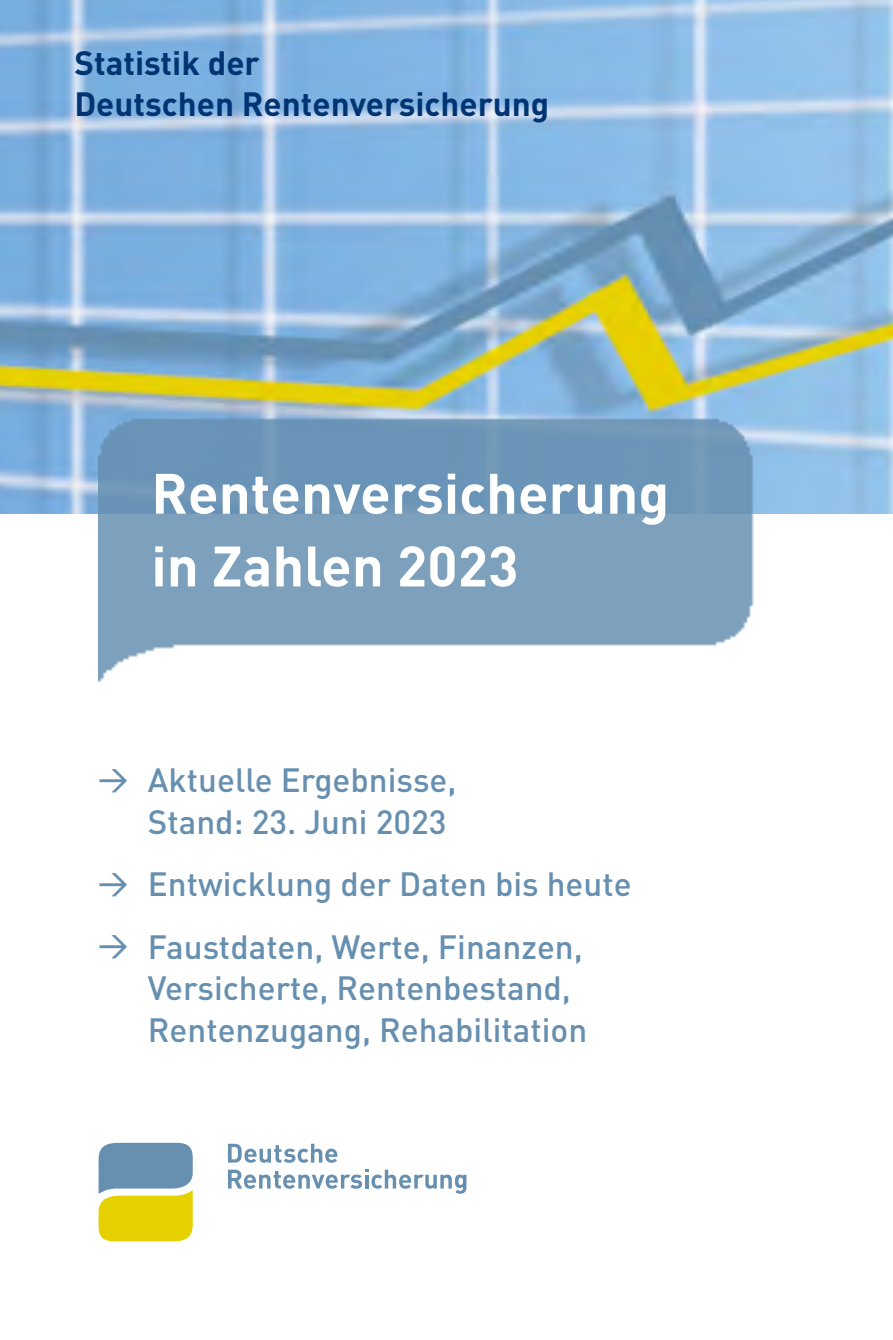
<style>
.page{position:relative;width:893px;height:1340px;background:#fff}
.page>*{position:absolute;margin:0;border:0;box-sizing:border-box;transform-origin:0 0}
.Titel_weiss{font:700 56px/72.8px "DIN Pro DR Vp";color:#fff}
.Titel_Aufzaehlung{font:500 33.25px/41.3px "DIN Pro DR Vp";color:#668fb0}
.Spitztitel{font:700 33.25px "DIN Pro DR Vp";color:#003472}
.s1{font-size:29.75px}
</style>
<div class="page">
<svg style="left:99px;top:1142px;width:94px;height:99px;background:#aeb769"></svg>
<svg style="left:228px;top:1143px;width:109px;height:19px"></svg>
<svg style="left:228px;top:1169px;width:238px;height:24px"></svg>
<img style="left:0;top:0;width:893px;height:514px">
<img style="left:98px;top:381px;width:672px;height:301px">
<p class="Spitztitel" style="left:74px;top:41px;width:187px">Statistik der</p>
<p class="Spitztitel" style="left:74px;top:82px;width:476px">Deutschen Rentenversicherung</p>
<p class="Titel_weiss" style="left:151px;top:455px;width:520px">Rentenversicherung in Zahlen 2023</p>
<p class="Titel_Aufzaehlung" style="left:98px;top:759px;width:360px"><span class="s1">→</span> Aktuelle Ergebnisse,</p>
<p class="Titel_Aufzaehlung" style="left:148px;top:800px;width:300px">Stand: 23. Juni 2023</p>
<p class="Titel_Aufzaehlung" style="left:98px;top:862px;width:535px"><span class="s1">→</span> Entwicklung der Daten bis heute</p>
<p class="Titel_Aufzaehlung" style="left:98px;top:925px;width:486px"><span class="s1">→</span> Faustdaten, Werte, Finanzen,</p>
<p class="Titel_Aufzaehlung" style="left:148px;top:966px;width:441px">Versicherte, Rentenbestand,<br>Rentenzugang, Rehabilitation</p>
</div>
